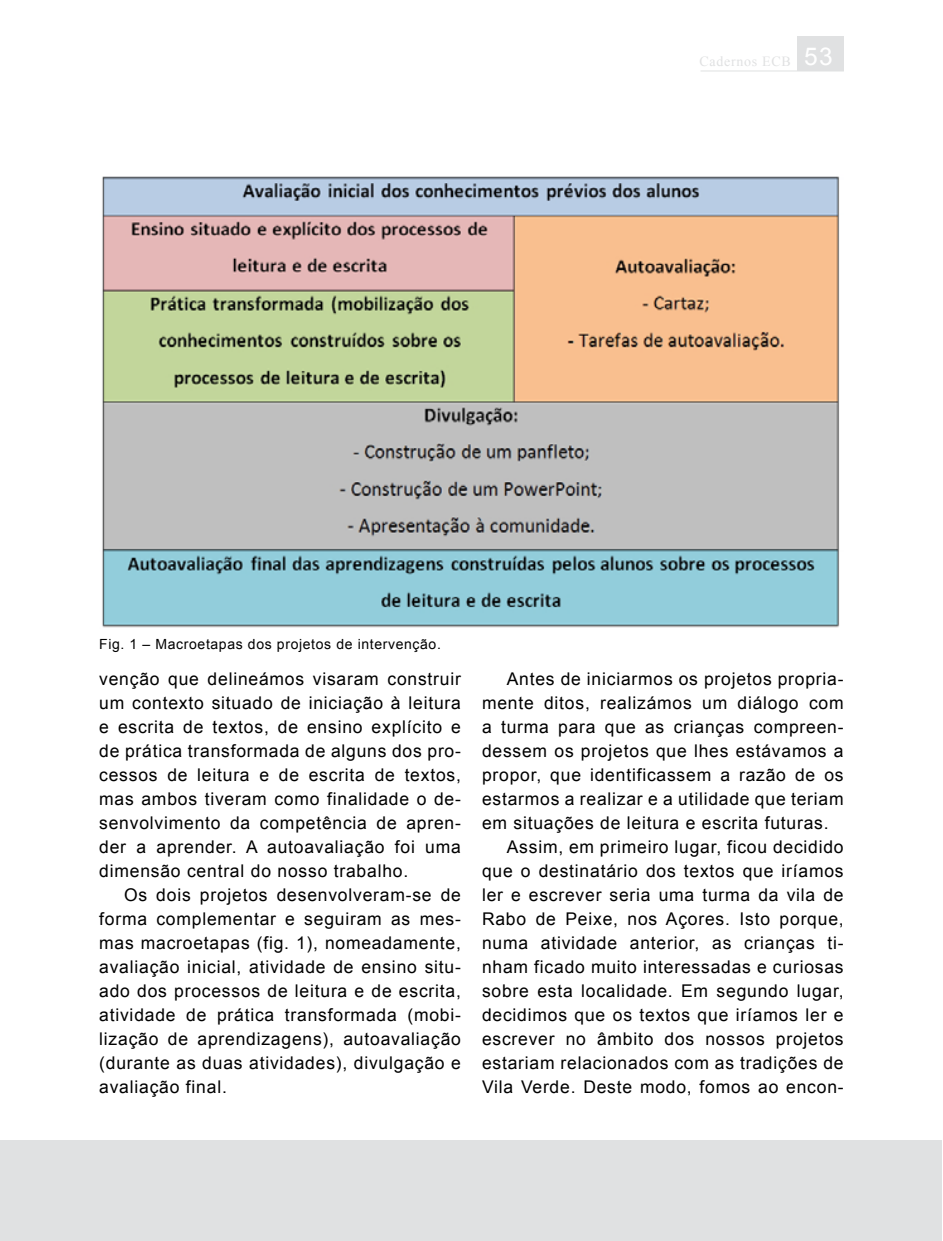
<style>
.page{position:relative;width:943px;height:1241px;background:#fff}
.page>*{position:absolute;margin:0;border:0;box-sizing:border-box;transform-origin:0 0}
.t1{font:17.5px/24px "Arial";letter-spacing:.045em;color:#000;text-align:justify}
.t2{font:14px "Arial";letter-spacing:.045em;color:#000}
.t3{font:14px "Times New Roman";letter-spacing:.05em;color:#e0e1e2}
.s1{font-family:"Arial";font-size:24.5px;color:#fff}
</style>
<div class="page">
<div style="left:0;top:1139px;width:942px;height:101px;background:#e0e1e2"></div>
<div style="left:797px;top:36px;width:47px;height:35px;background:#e0e1e2"></div>
<hr style="left:700px;top:71px;width:144px;height:1px;background:#e0e1e2">
<img style="left:102px;top:176px;width:738px;height:452px">
<p class="t3" style="left:699px;top:51px;width:135px">Cadernos ECB <span class="s1">53</span></p>
<p class="t2" style="left:99px;top:635px;width:343px">Fig. 1 – Macroetapas dos projetos de intervenção.</p>
<p class="t1" style="left:99px;top:667px;width:363px">venção que delineámos visaram construir um contexto situado de iniciação à leitura e escrita de textos, de ensino explícito e de prática transformada de alguns dos pro&shy;cessos de leitura e de escrita de textos, mas ambos tiveram como finalidade o de&shy;senvolvimento da competência de apren&shy;der a aprender. A autoavaliação foi uma dimensão central do nosso trabalho.</p>
<p class="t1" style="left:99px;top:883px;width:363px;text-indent:25px">Os dois projetos desenvolveram-se de forma complementar e seguiram as mes&shy;mas macroetapas (fig. 1), nomeadamente, avaliação inicial, atividade de ensino situ&shy;ado dos processos de leitura e de escrita, atividade de prática transformada (mobi&shy;lização de aprendizagens), autoavaliação (durante as duas atividades), divulgação e avaliação final.</p>
<p class="t1" style="left:507px;top:667px;width:338px">Antes de iniciarmos os projetos propria-</p>
<p class="t1" style="left:482px;top:691px;width:363px">mente ditos, realizámos um diálogo com</p>
<p class="t1" style="left:482px;top:715px;width:363px">a turma para que as crianças compreen-</p>
<p class="t1" style="left:482px;top:739px;width:363px">dessem os projetos que lhes estávamos a</p>
<p class="t1" style="left:482px;top:763px;width:363px">propor, que identificassem a razão de os</p>
<p class="t1" style="left:482px;top:787px;width:363px">estarmos a realizar e a utilidade que teriam</p>
<p class="t1" style="left:482px;top:811px;width:348px">em situações de leitura e escrita futuras.</p>
<p class="t1" style="left:507px;top:835px;width:338px">Assim, em primeiro lugar, ficou decidido</p>
<p class="t1" style="left:482px;top:859px;width:363px">que o destinatário dos textos que iríamos</p>
<p class="t1" style="left:482px;top:883px;width:363px">ler e escrever seria uma turma da vila de</p>
<p class="t1" style="left:482px;top:907px;width:363px">Rabo de Peixe, nos Açores. Isto porque,</p>
<p class="t1" style="left:482px;top:931px;width:363px">numa atividade anterior, as crianças ti-</p>
<p class="t1" style="left:482px;top:955px;width:363px">nham ficado muito interessadas e curiosas</p>
<p class="t1" style="left:482px;top:979px;width:363px">sobre esta localidade. Em segundo lugar,</p>
<p class="t1" style="left:482px;top:1003px;width:363px">decidimos que os textos que iríamos ler e</p>
<p class="t1" style="left:482px;top:1027px;width:363px">escrever no âmbito dos nossos projetos</p>
<p class="t1" style="left:482px;top:1051px;width:363px">estariam relacionados com as tradições de</p>
<p class="t1" style="left:482px;top:1075px;width:363px">Vila Verde. Deste modo, fomos ao encon-</p>
</div>
